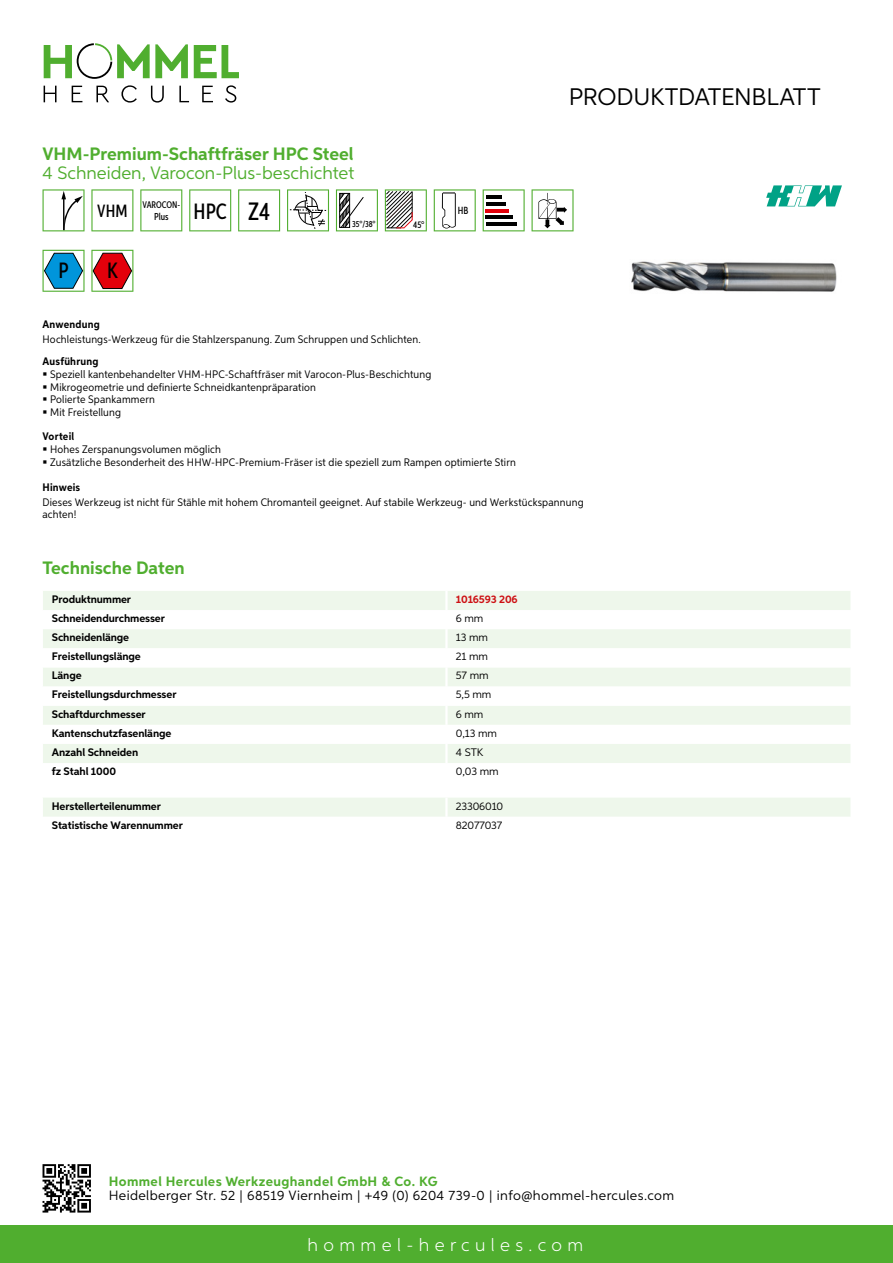
<style>
.page{position:relative;width:893px;height:1263px;background:#fff}
.page>*{position:absolute;margin:0;border:0;box-sizing:border-box;transform-origin:0 0}
.t1{font:24px "Aspira";letter-spacing:-.01em;color:#000}
.t2{font:500 22.2px "Aspira XX Nar";color:#000}
.t3{font:700 18px "Aspira";color:#50ae2f}
.t4{font:18px "Aspira";color:#50ae2f}
.t5{font:300 18px "Aspira";letter-spacing:.3em;color:#fff}
.t6{font:500 17.85px "Aspira XX Nar";color:#000}
.t7{font:13.5px "Aspira";letter-spacing:.03em;color:#000}
.t8{font:700 13.5px "Aspira";letter-spacing:.03em;color:#50ae2f}
.t9{font:10.95px/12.8px "Aspira Nar";letter-spacing:.015em;color:#000}
.t10{font:700 10.95px "Aspira";letter-spacing:-.01em;color:#000}
.t11{font:10.95px "Aspira";letter-spacing:-.01em;color:#000}
.t12{font:700 10.95px "Aspira Nar";letter-spacing:.02em;color:#000}
.t13{font:700 10.95px "Aspira";letter-spacing:-.01em;color:#cd1013}
.t14{font:500 10.35px "Aspira XX Nar";color:#000}
.t15{font:500 10.05px "Aspira XX Nar";color:#000}
.t16{font:500 9.6px "Aspira XX Nar";letter-spacing:-.005em;color:#000}
.t17{font:500 8.85px "Aspira XX Nar";color:#000}
.s1{font-size:22.2px}
.s2{font-size:25.2px}
</style>
<div class="page">
<div style="left:0;top:1226px;width:893px;height:37px;background:#50ae2f"></div>
<svg style="left:43px;top:1164px;width:48px;height:48px"></svg>
<svg style="left:194px;top:45px;width:45px;height:33px"></svg>
<svg style="left:44px;top:43px;width:144px;height:36px"></svg>
<svg style="left:44px;top:86px;width:13px;height:16px"></svg>
<svg style="left:72px;top:86px;width:10px;height:16px"></svg>
<svg style="left:96px;top:86px;width:13px;height:16px"></svg>
<svg style="left:121px;top:85px;width:16px;height:18px"></svg>
<svg style="left:151px;top:86px;width:13px;height:17px"></svg>
<svg style="left:179px;top:86px;width:10px;height:16px"></svg>
<svg style="left:202px;top:86px;width:11px;height:16px"></svg>
<svg style="left:225px;top:85px;width:11px;height:18px"></svg>
<div style="left:43px;top:591px;width:807px;height:19px;background:#eef7eb"></div>
<svg style="left:43px;top:629px;width:807px;height:134px;fill:#eef7eb"></svg>
<hr style="left:445px;top:591px;width:3px;height:19px;background:#fff">
<hr style="left:445px;top:629px;width:3px;height:19px;background:#fff">
<hr style="left:445px;top:648px;width:3px;height:19px;background:#fff">
<hr style="left:445px;top:667px;width:3px;height:19px;background:#fff">
<hr style="left:445px;top:686px;width:3px;height:20px;background:#fff">
<hr style="left:445px;top:706px;width:3px;height:19px;background:#fff">
<hr style="left:445px;top:725px;width:3px;height:19px;background:#fff">
<hr style="left:445px;top:744px;width:3px;height:19px;background:#fff">
<div style="left:43px;top:798px;width:807px;height:19px;background:#eef7eb"></div>
<svg style="left:43px;top:189px;width:42px;height:42px"></svg>
<svg style="left:91px;top:189px;width:42px;height:42px"></svg>
<svg style="left:140px;top:189px;width:42px;height:42px"></svg>
<svg style="left:189px;top:189px;width:42px;height:42px"></svg>
<svg style="left:238px;top:189px;width:42px;height:42px"></svg>
<svg style="left:287px;top:189px;width:42px;height:42px"></svg>
<svg style="left:336px;top:189px;width:42px;height:42px"></svg>
<svg style="left:385px;top:189px;width:42px;height:42px"></svg>
<svg style="left:434px;top:189px;width:42px;height:42px"></svg>
<svg style="left:483px;top:189px;width:42px;height:42px"></svg>
<hr style="left:486px;top:196px;width:16px;height:3px;background:#000">
<hr style="left:486px;top:202px;width:20px;height:4px;background:#000">
<hr style="left:486px;top:209px;width:23px;height:3px;background:#e3000b">
<hr style="left:486px;top:216px;width:27px;height:3px;background:#000">
<hr style="left:486px;top:222px;width:30px;height:4px;background:#000">
<svg style="left:532px;top:189px;width:42px;height:42px"></svg>
<svg style="left:43px;top:250px;width:42px;height:42px"></svg>
<svg style="left:91px;top:250px;width:42px;height:42px"></svg>
<img style="left:631px;top:261px;width:206px;height:31px">
<svg style="left:766px;top:185px;width:76px;height:21px"></svg>
<h3 class="t3" style="left:43px;top:142px;width:313px">VHM-Premium-Schaftfräser HPC Steel</h3>
<h3 class="t4" style="left:43px;top:162px;width:313px">4 Schneiden, Varocon-Plus-beschichtet</h3>
<h3 class="t6" style="left:97px;top:200px;width:32px">VHM</h3>
<p class="t16" style="left:142px;top:199px;width:39px">VAROCON-</p>
<p class="t15" style="left:154px;top:210px;width:117px">Plus <span class="s1">HPC</span> <span class="s2">Z4</span></p>
<h2 class="t2" style="left:59px;top:257px;width:12px">P</h2>
<h2 class="t2" style="left:107px;top:257px;width:12px">K</h2>
<p class="t17" style="left:352px;top:219px;width:25px">35°/38°</p>
<p class="t16" style="left:413px;top:219px;width:13px">45°</p>
<p class="t14" style="left:458px;top:204px;width:12px">HB</p>
<h1 class="t1" style="left:569px;top:82px;width:253px">Produktdatenblatt</h1>
<p class="t12" style="left:43px;top:317px;width:59px">Anwendung</p>
<p class="t9" style="left:43px;top:332px;width:380px">Hochleistungs-Werkzeug für die Stahlzerspanung. Zum Schruppen und Schlichten.</p>
<p class="t12" style="left:43px;top:354px;width:58px">Ausführung</p>
<p class="t9" style="left:50px;top:367px;width:383px">Speziell kantenbehandelter VHM-HPC-Schaftfräser mit Varocon-Plus-Beschichtung Mikrogeometrie und definierte Schneidkantenpräparation<br>Polierte Spankammern<br>Mit Freistellung</p>
<p class="t12" style="left:43px;top:430px;width:33px">Vorteil</p>
<p class="t9" style="left:50px;top:443px;width:467px">Hohes Zerspanungsvolumen möglich<br>Zusätzliche Besonderheit des HHW-HPC-Premium-Fräser ist die speziell zum Rampen optimierte Stirn</p>
<p class="t12" style="left:43px;top:481px;width:39px">Hinweis</p>
<p class="t9" style="left:43px;top:496px;width:543px;line-height:12px">Dieses Werkzeug ist nicht für Stähle mit hohem Chromanteil geeignet. Auf stabile Werkzeug- und Werkstückspannung achten!</p>
<h3 class="t3" style="left:43px;top:557px;width:144px">Technische Daten</h3>
<p class="t10" style="left:52px;top:592px;width:81px">Produktnummer</p>
<p class="t13" style="left:456px;top:592px;width:63px">1016593 206</p>
<p class="t10" style="left:52px;top:611px;width:115px">Schneidendurchmesser</p>
<p class="t11" style="left:456px;top:611px;width:29px">6 mm</p>
<p class="t10" style="left:52px;top:631px;width:79px">Schneidenlänge</p>
<p class="t11" style="left:456px;top:631px;width:34px">13 mm</p>
<p class="t10" style="left:52px;top:650px;width:90px">Freistellungslänge</p>
<p class="t11" style="left:456px;top:650px;width:34px">21 mm</p>
<p class="t10" style="left:52px;top:669px;width:31px">Länge</p>
<p class="t11" style="left:456px;top:669px;width:34px">57 mm</p>
<p class="t10" style="left:52px;top:688px;width:126px">Freistellungsdurchmesser</p>
<p class="t11" style="left:456px;top:688px;width:37px">5,5 mm</p>
<p class="t10" style="left:52px;top:707px;width:95px">Schaftdurchmesser</p>
<p class="t11" style="left:456px;top:707px;width:29px">6 mm</p>
<p class="t10" style="left:52px;top:726px;width:121px">Kantenschutzfasenlänge</p>
<p class="t11" style="left:456px;top:726px;width:43px">0,13 mm</p>
<p class="t10" style="left:52px;top:745px;width:88px">Anzahl Schneiden</p>
<p class="t11" style="left:456px;top:745px;width:23px">4 STK</p>
<p class="t10" style="left:52px;top:764px;width:66px">fz Stahl 1000</p>
<p class="t11" style="left:456px;top:764px;width:44px">0,03 mm</p>
<p class="t10" style="left:52px;top:799px;width:111px">Herstellerteilenummer</p>
<p class="t11" style="left:456px;top:799px;width:49px">23306010</p>
<p class="t10" style="left:52px;top:818px;width:132px">Statistische Warennummer</p>
<p class="t11" style="left:456px;top:818px;width:48px">82077037</p>
<p class="t8" style="left:109px;top:1172px;width:330px">Hommel Hercules Werkzeughandel GmbH &amp; Co. KG</p>
<p class="t7" style="left:109px;top:1187px;width:567px">Heidelberger Str. 52 | 68519 Viernheim | +49 (0) 6204 739-0 | info@hommel-hercules.com</p>
<h3 class="t5" style="left:307px;top:1234px;width:277px">hommel-hercules.com</h3>
</div>
